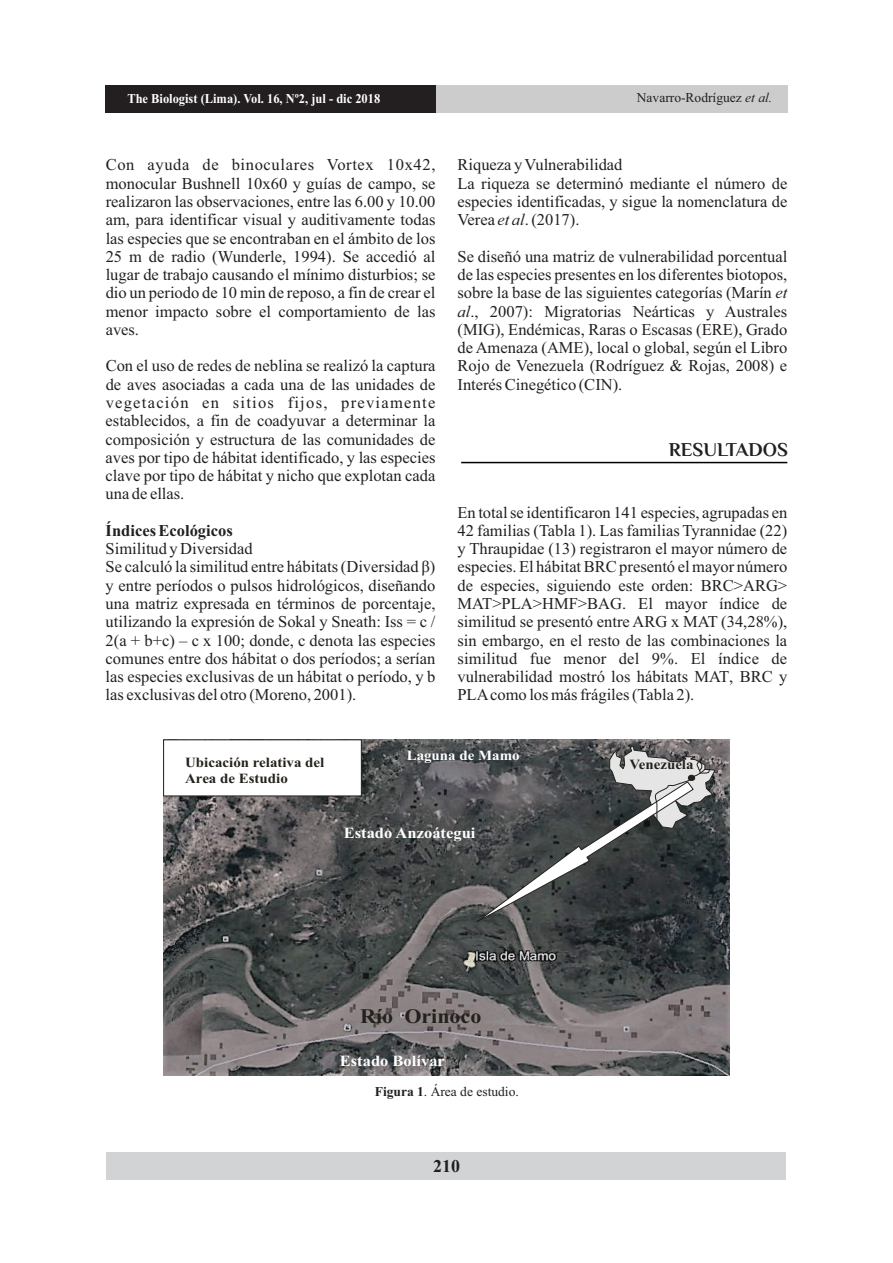
<style>
.page{position:relative;width:893px;height:1263px;background:#fff}
.page>*{position:absolute;margin:0;border:0;box-sizing:border-box;transform-origin:0 0}
.t1{font:700 20.7px "Times New Roman";color:#24211d;scale:1.07 1}
.t2{font:700 19.5px "Philosopher";color:#231f20}
.t3{font:700 18px "Times New Roman";color:#231f20}
.t4{font:16.5px/18.3px "Times New Roman";color:#231f20;text-align:justify}
.t5{font:700 16.5px "Times New Roman";color:#231f20}
.t6{font:700 15.45px "Times New Roman";color:#fff;scale:1.07 1}
.t7{font:700 13.95px/15.5px "Times New Roman";color:#24211d;scale:1.07 1}
.t8{font:700 13.95px "Times New Roman";color:#fff;scale:1.07 1}
.t9{font:13.5px "Times New Roman";color:#231f20}
.t10{font:700 13.5px "Times New Roman";color:#fff;scale:.92 1}
.s1{font-style:italic}
.s2{font-weight:700}
</style>
<div class="page">
<div style="left:107px;top:1152px;width:679px;height:28px;background:#d1d3d4"></div>
<hr style="left:461px;top:462px;width:326px;height:1px;background:#000">
<img style="left:164px;top:740px;width:565px;height:335px">
<svg style="left:163px;top:739px;width:199px;height:57px"></svg>
<svg style="left:474px;top:746px;width:242px;height:178px;background:#585b5c"></svg>
<div style="left:106px;top:85px;width:681px;height:28px;background:#ccc"></div>
<div style="left:106px;top:85px;width:330px;height:28px;background:#231f20"></div>
<p class="t10" style="left:127px;top:94px;width:276px">The Biologist (Lima). Vol. 16, Nº2, jul - dic 2018</p>
<p class="t9" style="left:637px;top:93px;width:137px">Navarro-Rodríguez <span class="s1">et al.</span></p>
<p class="t4" style="left:106px;top:157px;width:331px">Con ayuda de binoculares Vortex 10x42, monocular Bushnell 10x60 y guías de campo, se realizaron las observaciones, entre las 6.00 y 10.00 am, para identificar visual y auditivamente todas las especies que se encontraban en el ámbito de los 25 m de radio (Wunderle, 1994). Se accedió al lugar de trabajo causando el mínimo disturbios; se dio un periodo de 10 min de reposo, a fin de crear el menor impacto sobre el comportamiento de las aves.</p>
<p class="t4" style="left:106px;top:358px;width:331px">Con el uso de redes de neblina se realizó la captura de aves asociadas a cada una de las unidades de vegetación en sitios fijos, previamente establecidos, a fin de coadyuvar a determinar la composición y estructura de las comunidades de aves por tipo de hábitat identificado, y las especies clave por tipo de hábitat y nicho que explotan cada una de ellas.</p>
<p class="t5" style="left:106px;top:525px;width:129px">Índices Ecológicos</p>
<p class="t4" style="left:106px;top:541px;width:331px;text-align:left">Similitud y Diversidad<br>Se calculó la similitud entre hábitats (Diversidad β) y entre períodos o pulsos hidrológicos, diseñando una matriz expresada en términos de porcentaje, utilizando la expresión de Sokal y Sneath: Iss = c / 2(a + b+c) – c x 100; donde, c denota las especies comunes entre dos hábitat o dos períodos; a serían las especies exclusivas de un hábitat o período, y b las exclusivas del otro (Moreno, 2001).</p>
<p class="t4" style="left:457px;top:157px;width:331px;text-align:left">Riqueza y Vulnerabilidad<br>La riqueza se determinó mediante el número de especies identificadas, y sigue la nomenclatura de Verea <span class="s1">et al</span>. (2017).</p>
<p class="t4" style="left:457px;top:249px;width:331px">Se diseñó una matriz de vulnerabilidad porcentual de las especies presentes en los diferentes biotopos, sobre la base de las siguientes categorías (Marín <span class="s1">et al</span>., 2007): Migratorias Neárticas y Australes (MIG), Endémicas, Raras o Escasas (ERE), Grado de Amenaza (AME), local o global, según el Libro Rojo de Venezuela (Rodríguez &amp; Rojas, 2008) e Interés Cinegético (CIN).</p>
<p class="t2" style="left:669px;top:439px;width:121px">RESULTADOS</p>
<p class="t4" style="left:457px;top:504px;width:331px">En total se identificaron 141 especies, agrupadas en 42 familias (Tabla 1). Las familias Tyrannidae (22) y Thraupidae (13) registraron el mayor número de especies. El hábitat BRC presentó el mayor número de especies, siguiendo este orden: BRC&gt;ARG&gt; MAT&gt;PLA&gt;HMF&gt;BAG. El mayor índice de similitud se presentó entre ARG x MAT (34,28%), sin embargo, en el resto de las combinaciones la similitud fue menor del 9%. El índice de vulnerabilidad mostró los hábitats MAT, BRC y PLAcomo los más frágiles (Tabla 2).</p>
<p class="t7" style="left:185px;top:756px;width:132px">Ubicación relativa del<br>Area de Estudio</p>
<p class="t8" style="left:407px;top:750px;width:107px">Laguna de Mamo</p>
<p class="t6" style="left:344px;top:827px;width:125px">Estado Anzoátegui</p>
<p class="t1" style="left:360px;top:1008px;width:115px">Río Orinoco</p>
<p class="t6" style="left:340px;top:1056px;width:100px">Estado Bolívar</p>
<p class="t9" style="left:375px;top:1087px;width:145px"><span class="s2">Figura 1</span>. Área de estudio.</p>
<p class="t3" style="left:433px;top:1160px;width:28px">210</p>
<p class="t7" style="left:629px;top:758px;width:62px">Venezuela</p>
</div>
